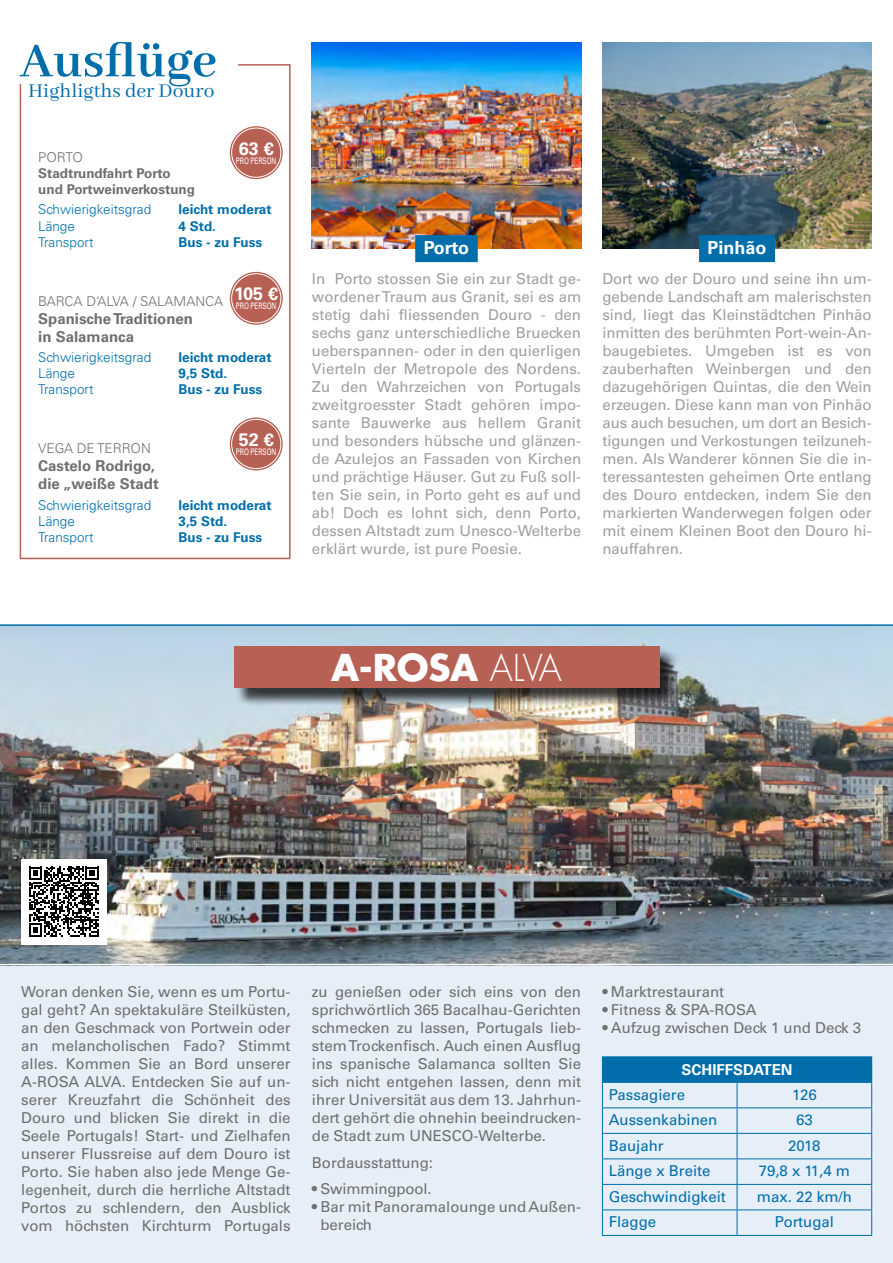
<style>
.page{position:relative;width:893px;height:1263px;background:#fff}
.page>*{position:absolute;margin:0;border:0;box-sizing:border-box;transform-origin:0 0}
.t1{font:700 52.5px "Abhaya Libre";color:#006eab}
.t2{font:700 36px "Futura Std";color:#fff}
.t3{font:21px "Abhaya Libre";color:#006eab}
.t4{font:700 18px "Univers LT Std";color:#fff}
.t5{font:15px/18px "Univers LT Std";letter-spacing:-.005em;color:#9f9f9f;text-align:justify}
.t6{font:15px/18px "Univers LT Std";color:#706f6f;text-align:justify}
.t7{font:15px "Univers LT Std";color:#006eab}
.t8{font:700 15px/18px "Univers LT Std";color:#706f6f}
.t9{font:700 15px "Univers LT Std";color:#fff}
.t10{font:300 13.5px "Univers LT Std";color:#006eab}
.t11{font:700 13.5px "Univers LT Std";color:#006eab}
.t12{font:700 13.5px/16.2px "Univers LT Std";color:#706f6f}
.t13{font:300 13.5px "Univers LT Std";color:#706f6f}
.t14{font:9px "Univers LT Std";color:#fff;scale:.7 1}
.s1{font-weight:300}
</style>
<div class="page">
<div style="left:0;top:965px;width:893px;height:298px;background:#e6eef8"></div>
<hr style="left:602px;top:1235px;width:135px;height:1px;background:#006eab">
<hr style="left:737px;top:1235px;width:135px;height:1px;background:#006eab">
<hr style="left:602px;top:1056px;width:135px;height:1px;background:#006eab">
<hr style="left:737px;top:1056px;width:135px;height:1px;background:#006eab">
<svg style="left:602px;top:1057px;width:270px;height:178px"></svg>
<hr style="left:602px;top:1082px;width:135px;height:1px;background:#006eab">
<hr style="left:737px;top:1082px;width:135px;height:1px;background:#006eab">
<img style="left:0;top:626px;width:893px;height:338px">
<div style="left:236px;top:648px;width:442px;height:59px;background:#000;opacity:.75"></div>
<div style="left:234px;top:646px;width:425px;height:42px;background:#b76054"></div>
<div style="left:20px;top:64px;width:271px;height:495px;border:2px solid #b76054"></div>
<svg style="left:19px;top:64px;width:228px;height:29px"></svg>
<img style="left:312px;top:43px;width:269px;height:206px">
<div style="left:415px;top:235px;width:63px;height:27px;background:#006eab"></div>
<img style="left:602px;top:43px;width:270px;height:206px">
<div style="left:699px;top:235px;width:76px;height:27px;background:#006eab"></div>
<div style="left:21px;top:859px;width:85px;height:85px;background:#fff"></div>
<svg style="left:29px;top:866px;width:70px;height:70px"></svg>
<hr style="left:0;top:624px;width:893px;height:2px;background:#006eab">
<svg style="left:230px;top:126px;width:53px;height:53px"></svg>
<div style="left:232px;top:128px;width:49px;height:49px;background:#b76054;border-radius:50%"></div>
<div style="left:231px;top:128px;width:50px;height:50px;border:1px solid #fff;border-radius:50%"></div>
<svg style="left:230px;top:272px;width:53px;height:53px"></svg>
<div style="left:232px;top:274px;width:49px;height:49px;background:#b76054;border-radius:50%"></div>
<div style="left:231px;top:273px;width:50px;height:50px;border:1px solid #fff;border-radius:50%"></div>
<svg style="left:230px;top:417px;width:53px;height:53px"></svg>
<div style="left:232px;top:419px;width:49px;height:50px;background:#b76054;border-radius:50%"></div>
<div style="left:231px;top:419px;width:50px;height:50px;border:1px solid #fff;border-radius:50%"></div>
<h1 class="t1" style="left:20px;top:31px;width:199px">Ausflüge</h1>
<h3 class="t3" style="left:28px;top:79px;width:188px">Highligths der Douro</h3>
<p class="t4" style="left:239px;top:138px;width:37px">63 €</p>
<p class="t14" style="left:236px;top:155px;width:60px">PRO PERSON</p>
<p class="t13" style="left:38px;top:149px;width:46px">PORTO</p>
<p class="t12" style="left:38px;top:165px;width:158px">Stadtrundfahrt Porto und Portweinverkostung</p>
<p class="t10" style="left:38px;top:201px;width:115px">Schwierigkeitsgrad</p>
<p class="t11" style="left:178px;top:202px;width:95px">leicht moderat</p>
<p class="t10" style="left:38px;top:218px;width:38px">Länge</p>
<p class="t11" style="left:178px;top:218px;width:39px">4 Std.</p>
<p class="t10" style="left:38px;top:234px;width:57px">Transport</p>
<p class="t11" style="left:178px;top:234px;width:85px">Bus - zu Fuss</p>
<p class="t4" style="left:234px;top:283px;width:45px">105 €</p>
<p class="t14" style="left:236px;top:301px;width:60px">PRO PERSON</p>
<p class="t13" style="left:38px;top:293px;width:186px">BARCA D‘ALVA / SALAMANCA</p>
<p class="t8" style="left:38px;top:309px;width:156px">Spanische Traditionen in Salamanca</p>
<p class="t10" style="left:38px;top:349px;width:115px">Schwierigkeitsgrad</p>
<p class="t11" style="left:178px;top:349px;width:95px">leicht moderat</p>
<p class="t10" style="left:38px;top:365px;width:38px">Länge</p>
<p class="t11" style="left:178px;top:365px;width:50px">9,5 Std.</p>
<p class="t10" style="left:38px;top:381px;width:57px">Transport</p>
<p class="t11" style="left:178px;top:382px;width:85px">Bus - zu Fuss</p>
<p class="t4" style="left:239px;top:429px;width:37px">52 €</p>
<p class="t14" style="left:236px;top:446px;width:60px">PRO PERSON</p>
<p class="t13" style="left:38px;top:440px;width:114px">VEGA DE TERRON</p>
<p class="t8" style="left:38px;top:457px;width:122px">Castelo Rodrigo, die „weiße Stadt</p>
<p class="t10" style="left:38px;top:497px;width:115px">Schwierigkeitsgrad</p>
<p class="t11" style="left:178px;top:497px;width:95px">leicht moderat</p>
<p class="t10" style="left:38px;top:513px;width:38px">Länge</p>
<p class="t11" style="left:178px;top:513px;width:50px">3,5 Std.</p>
<p class="t10" style="left:38px;top:529px;width:57px">Transport</p>
<p class="t11" style="left:178px;top:529px;width:85px">Bus - zu Fuss</p>
<p class="t4" style="left:424px;top:237px;width:47px">Porto</p>
<p class="t5" style="left:312px;top:270px;width:271px">In Porto stossen Sie ein zur Stadt ge&shy;wordener Traum aus Granit, sei es am stetig dahi fliessenden Douro - den sechs ganz unterschiedliche Bruecken ueberspannen- oder in den quierligen Vierteln der Metropole des Nordens.<br>Zu den Wahrzeichen von Portugals zweitgroesster Stadt gehören impo&shy;sante Bauwerke aus hellem Granit und besonders hübsche und glänzen&shy;de Azulejos an Fassaden von Kirchen und prächtige Häuser. Gut zu Fuß soll&shy;ten Sie sein, in Porto geht es auf und ab! Doch es lohnt sich, denn Porto, dessen Altstadt zum Unesco-Welterbe erklärt wurde, ist pure Poesie.</p>
<p class="t4" style="left:708px;top:237px;width:61px">Pinhão</p>
<p class="t5" style="left:602px;top:270px;width:271px">Dort wo der Douro und seine ihn um&shy;gebende Landschaft am malerischsten sind, liegt das Kleinstädtchen Pinhão inmitten des berühmten Port-wein-An&shy;baugebietes. Umgeben ist es von zauberhaften Weinbergen und den dazugehörigen Quintas, die den Wein erzeugen. Diese kann man von Pinhão aus auch besuchen, um dort an Besich&shy;tigungen und Verkostungen teilzuneh&shy;men. Als Wanderer können Sie die in&shy;teressantesten geheimen Orte entlang des Douro entdecken, indem Sie den markierten Wanderwegen folgen oder mit einem Kleinen Boot den Douro hi&shy;nauffahren.</p>
<h2 class="t2" style="left:331px;top:643px;width:232px">A-ROSA <span class="s1">ALVA</span></h2>
<p class="t6" style="left:21px;top:983px;width:271px">Woran denken Sie, wenn es um Portu&shy;gal geht? An spektakuläre Steilküsten, an den Geschmack von Portwein oder an melancholischen Fado? Stimmt alles. Kommen Sie an Bord unserer A-ROSA ALVA. Entdecken Sie auf un&shy;serer Kreuzfahrt die Schönheit des Douro und blicken Sie direkt in die Seele Portugals! Start- und Zielhafen unserer Flussreise auf dem Douro ist Porto. Sie haben also jede Menge Ge&shy;legenheit, durch die herrliche Altstadt Portos zu schlendern, den Ausblick vom höchsten Kirchturm Portugals</p>
<p class="t6" style="left:312px;top:983px;width:271px">zu genießen oder sich eins von den sprichwörtlich 365 Bacalhau-Gerichten schmecken zu lassen, Portugals lieb&shy;stem Trockenfisch. Auch einen Ausflug ins spanische Salamanca sollten Sie sich nicht entgehen lassen, denn mit ihrer Universität aus dem 13. Jahrhun&shy;dert gehört die ohnehin beeindrucken&shy;de Stadt zum UNESCO-Welterbe.</p>
<p class="t6" style="left:312px;top:1154px;width:123px">Bordausstattung:</p>
<p class="t6" style="left:312px;top:1180px;width:121px">• Swimmingpool.</p>
<p class="t6" style="left:320px;top:1198px;width:262px;text-indent:-9px">• Bar mit Panoramalounge und Außen&shy;bereich</p>
<p class="t6" style="left:602px;top:983px;width:123px">• Marktrestaurant</p>
<p class="t6" style="left:602px;top:1001px;width:156px">• Fitness &amp; SPA-ROSA</p>
<p class="t6" style="left:602px;top:1019px;width:260px">• Aufzug zwischen Deck 1 und Deck 3</p>
<p class="t9" style="left:681px;top:1061px;width:113px">SCHIFFSDATEN</p>
<p class="t7" style="left:609px;top:1085px;width:78px">Passagiere</p>
<p class="t7" style="left:792px;top:1085px;width:26px">126</p>
<p class="t7" style="left:609px;top:1111px;width:110px">Aussenkabinen</p>
<p class="t7" style="left:796px;top:1111px;width:18px">63</p>
<p class="t7" style="left:609px;top:1136px;width:57px">Baujahr</p>
<p class="t7" style="left:788px;top:1136px;width:34px">2018</p>
<p class="t7" style="left:609px;top:1162px;width:103px">Länge x Breite</p>
<p class="t7" style="left:759px;top:1162px;width:93px">79,8 x 11,4 m</p>
<p class="t7" style="left:609px;top:1187px;width:119px">Geschwindigkeit</p>
<p class="t7" style="left:757px;top:1187px;width:97px">max. 22 km/h</p>
<p class="t7" style="left:609px;top:1213px;width:49px">Flagge</p>
<p class="t7" style="left:775px;top:1213px;width:60px">Portugal</p>
</div>
